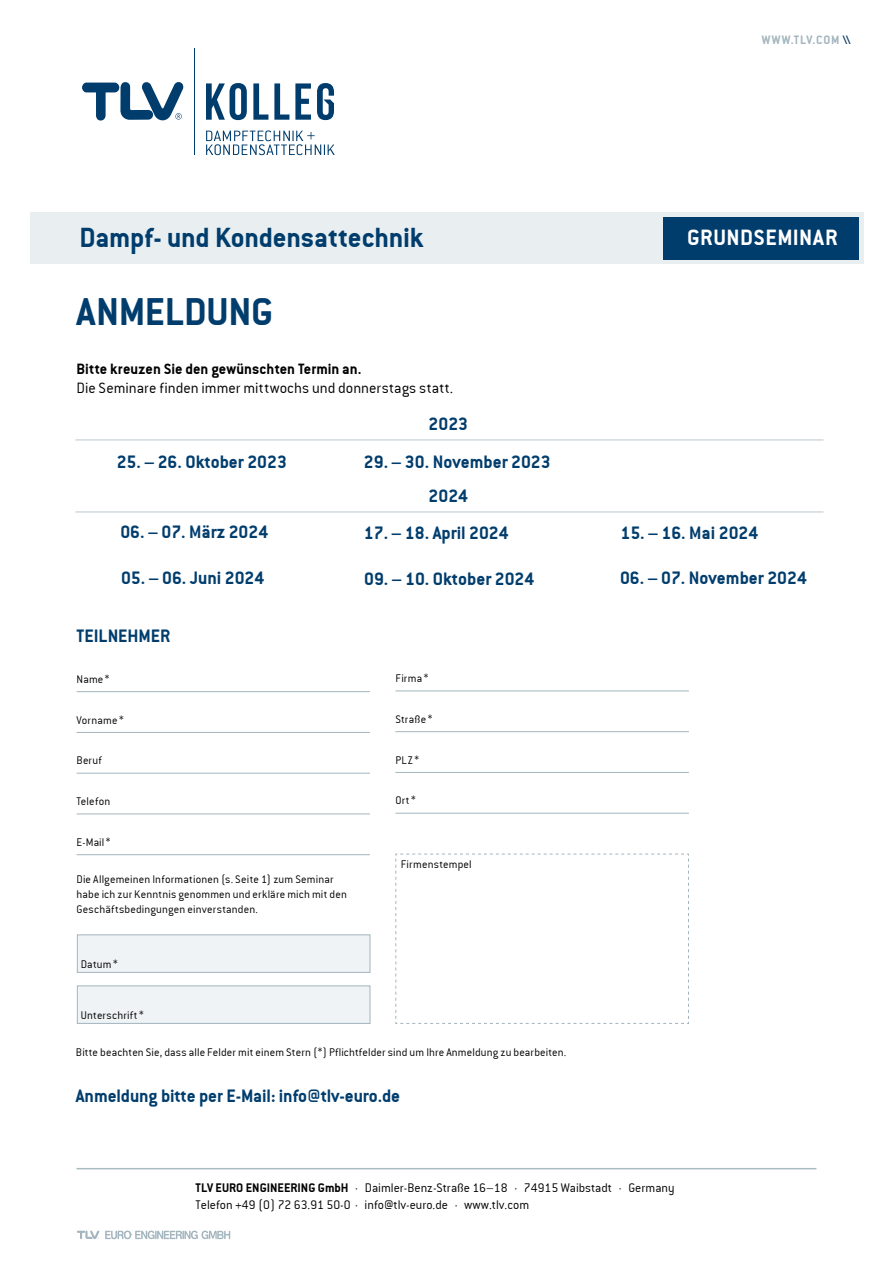
<style>
.page{position:relative;width:893px;height:1263px;background:#fff}
.page>*{position:absolute;margin:0;border:0;box-sizing:border-box;transform-origin:0 0}
.t1{font:42px "Conduit ITCTT Bold";letter-spacing:-.005em;color:#003d6d}
.t2{font:30px "Conduit ITCTT Bold";letter-spacing:-.005em;color:#003d6d}
.t3{font:24px "Conduit ITCTT Bold";letter-spacing:.02em;color:#fff}
.t4{font:19.5px/34.3px "Conduit ITCTT Bold";color:#003d6d}
.t5{font:16.2px "Conduit ITCTT Light";color:#000}
.t6{font:16.2px "Conduit ITCTT Bold";color:#000}
.t7{font:13.5px/16.5px "Conduit ITCTT Light";color:#000}
.t8{font:13.2px "Conduit ITCTT Bold";letter-spacing:.065em;color:#a3b5be}
.t9{font:12px/15px "Conduit ITCTT Light";letter-spacing:.01em;color:#000}
.s1{color:#003560}
.s2{font-family:"Conduit ITCTT Bold"}
</style>
<div class="page">
<div style="left:30px;top:213px;width:833px;height:51px;background:#e6ebef"></div>
<div style="left:663px;top:217px;width:196px;height:42px;background:#003d6d"></div>
<svg style="left:77px;top:1230px;width:22px;height:9px"></svg>
<svg style="left:105px;top:1230px;width:125px;height:9px"></svg>
<hr style="left:77px;top:1168px;width:739px;height:1px;background:#aabbc4">
<svg style="left:82px;top:82px;width:102px;height:39px"></svg>
<hr style="left:194px;top:48px;width:1px;height:107px;background:#003d6d">
<svg style="left:206px;top:130px;width:129px;height:25px"></svg>
<svg style="left:206px;top:83px;width:41px;height:37px"></svg>
<svg style="left:253px;top:83px;width:15px;height:37px"></svg>
<svg style="left:274px;top:83px;width:15px;height:37px"></svg>
<svg style="left:295px;top:83px;width:16px;height:37px"></svg>
<svg style="left:317px;top:83px;width:17px;height:37px"></svg>
<hr style="left:77px;top:691px;width:293px;height:1px;background:#a3b5be">
<hr style="left:77px;top:732px;width:293px;height:1px;background:#a3b5be">
<hr style="left:77px;top:773px;width:293px;height:1px;background:#a3b5be">
<hr style="left:77px;top:813px;width:293px;height:1px;background:#a3b5be">
<hr style="left:77px;top:854px;width:293px;height:1px;background:#a3b5be">
<hr style="left:395px;top:690px;width:294px;height:1px;background:#a3b5be">
<hr style="left:395px;top:731px;width:294px;height:1px;background:#a3b5be">
<hr style="left:395px;top:772px;width:294px;height:1px;background:#a3b5be">
<hr style="left:395px;top:813px;width:294px;height:1px;background:#a3b5be">
<svg style="left:395px;top:853px;width:294px;height:171px"></svg>
<div style="left:77px;top:934px;width:293px;height:39px;background:#eff3f5;border:1px solid #a3b5be"></div>
<div style="left:77px;top:985px;width:293px;height:39px;background:#eff3f5;border:1px solid #a3b5be"></div>
<hr style="left:75px;top:439px;width:748px;height:2px;background:#a3b5be">
<hr style="left:75px;top:511px;width:748px;height:2px;background:#a3b5be">
<p class="t8" style="left:762px;top:32px;width:90px">WWW.TLV.COM <span class="s1">\\</span></p>
<h2 class="t2" style="left:79px;top:220px;width:345px">Dampf- und Kondensattechnik</h2>
<h3 class="t3" style="left:687px;top:223px;width:152px">GRUNDSEMINAR</h3>
<h1 class="t1" style="left:77px;top:287px;width:198px">ANMELDUNG</h1>
<h3 class="t6" style="left:77px;top:359px;width:286px">Bitte kreuzen Sie den gewünschten Termin an.</h3>
<h3 class="t5" style="left:77px;top:378px;width:378px">Die Seminare finden immer mittwochs und donnerstags statt.</h3>
<h3 class="t4" style="left:429px;top:406px;width:41px">2023</h3>
<h3 class="t4" style="left:117px;top:444px;width:172px">25. – 26. Oktober 2023</h3>
<h3 class="t4" style="left:429px;top:444px;width:124px;text-indent:-65px">29. – 30. November 2023<br>2024</h3>
<h3 class="t4" style="left:364px;top:515px;width:146px">17. – 18. April 2024</h3>
<h3 class="t4" style="left:620px;top:515px;width:139px">15. – 16. Mai 2024</h3>
<h3 class="t4" style="left:364px;top:561px;width:172px">09. – 10. Oktober 2024</h3>
<h3 class="t4" style="left:620px;top:560px;width:188px">06. – 07. November 2024</h3>
<h3 class="t4" style="left:120px;top:514px;width:149px">06. – 07. März 2024</h3>
<h3 class="t4" style="left:121px;top:560px;width:145px">05. – 06. Juni 2024</h3>
<h3 class="t4" style="left:77px;top:618px;width:95px">TEILNEHMER</h3>
<p class="t9" style="left:77px;top:671px;width:34px">Name *</p>
<p class="t9" style="left:77px;top:712px;width:49px">Vorname *</p>
<p class="t9" style="left:77px;top:753px;width:27px">Beruf</p>
<p class="t9" style="left:77px;top:793px;width:35px">Telefon</p>
<p class="t9" style="left:77px;top:834px;width:36px">E-Mail*</p>
<p class="t9" style="left:77px;top:871px;width:272px">Die Allgemeinen Informationen (s. Seite 1) zum Seminar habe ich zur Kenntnis genommen und erkläre mich mit den<br>Geschäftsbedingungen einverstanden.</p>
<p class="t9" style="left:81px;top:957px;width:38px">Datum*</p>
<p class="t9" style="left:81px;top:1008px;width:64px">Unterschrift*</p>
<p class="t9" style="left:395px;top:670px;width:34px">Firma*</p>
<p class="t9" style="left:395px;top:711px;width:38px">Straße*</p>
<p class="t9" style="left:395px;top:752px;width:25px">PLZ*</p>
<p class="t9" style="left:395px;top:793px;width:22px">Ort*</p>
<p class="t9" style="left:401px;top:856px;width:72px">Firmenstempel</p>
<p class="t9" style="left:76px;top:1044px;width:492px">Bitte beachten Sie, dass alle Felder mit einem Stern (*) Pflichtfelder sind um Ihre Anmeldung zu bearbeiten.</p>
<h3 class="t4" style="left:76px;top:1078px;width:326px">Anmeldung bitte per E-Mail: info@tlv-euro.de</h3>
<p class="t7" style="left:196px;top:1179px;width:481px"><span class="s2">TLV EURO ENGINEERING GmbH</span> · Daimler-Benz-Straße 16–18 · 74915 Waibstadt · Germany<br>Telefon +49 (0) 72 63.91 50-0 · info@tlv-euro.de · www.tlv.com</p>
</div>
